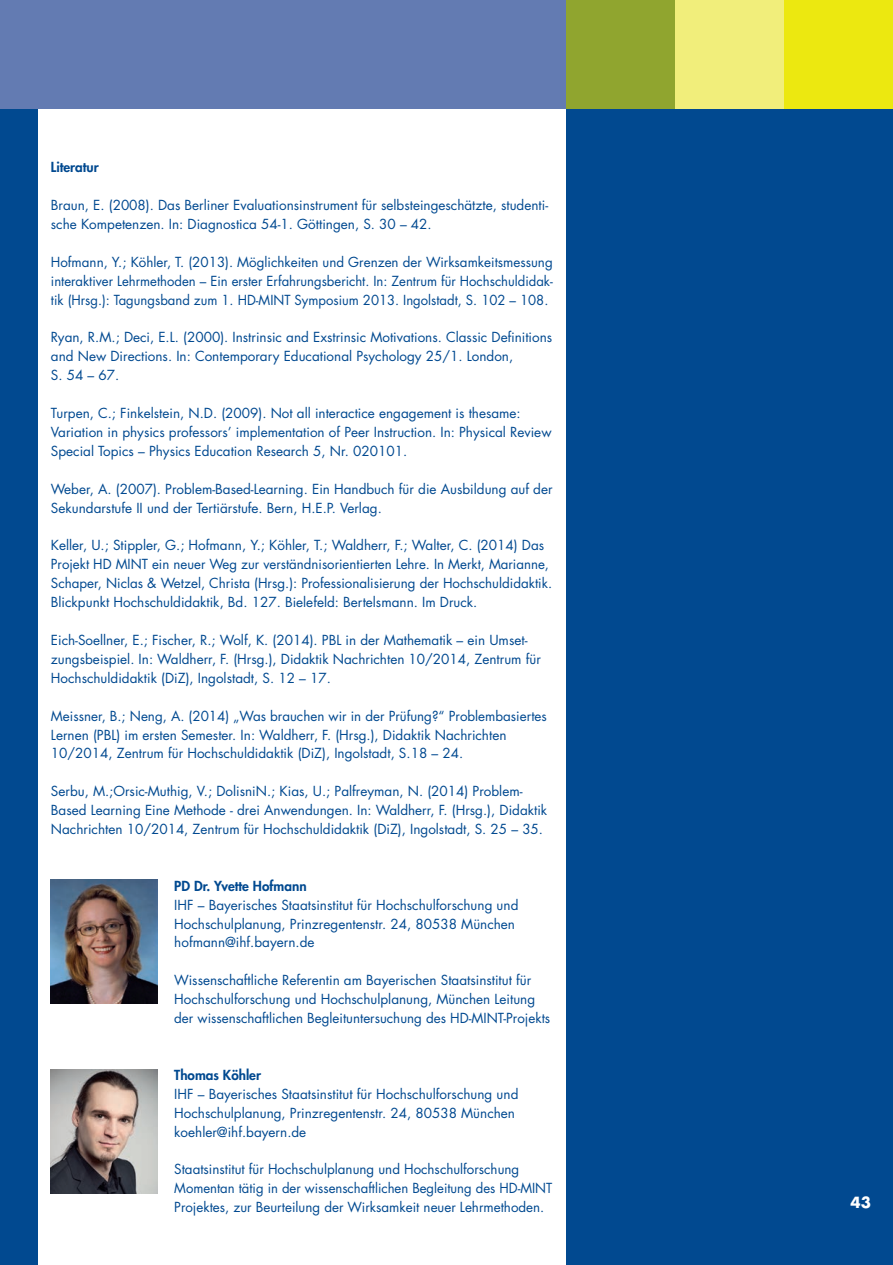
<style>
.page{position:relative;width:893px;height:1265px;background:#fff}
.page>*{position:absolute;margin:0;border:0;box-sizing:border-box;transform-origin:0 0}
.t1{font:700 15px "Futura";color:#fff}
.t2{font:13.5px/18.9px "Futura";color:#014990}
.t3{font:800 13.5px "Futura";color:#014990}
</style>
<div class="page">
<div style="left:0;top:109px;width:893px;height:1155px;background:#014990"></div>
<div style="left:784px;top:0;width:109px;height:109px;background:#ece810"></div>
<div style="left:675px;top:0;width:109px;height:109px;background:#f1ee7b"></div>
<div style="left:565px;top:0;width:110px;height:109px;background:#90a52f"></div>
<div style="left:0;top:0;width:565px;height:109px;background:#637bb2"></div>
<div style="left:38px;top:109px;width:527px;height:1155px;background:#fff"></div>
<img style="left:51px;top:879px;width:106px;height:124px">
<img style="left:51px;top:1069px;width:106px;height:124px">
<p class="t3" style="left:51px;top:161px;width:49px">Literatur</p>
<p class="t2" style="left:51px;top:197px;width:499px">Braun, E. (2008). Das Berliner Evaluationsinstrument für selbsteingeschätzte, studenti&shy;sche Kompetenzen. In: Diagnostica 54-1. Göttingen, S. 30 – 42.</p>
<p class="t2" style="left:51px;top:253px;width:503px;text-align:justify">Hofmann, Y.; Köhler, T. (2013). Möglichkeiten und Grenzen der Wirksamkeitsmessung interaktiver Lehrmethoden – Ein erster Erfahrungsbericht. In: Zentrum für Hochschuldidak&shy;tik (Hrsg.): Tagungsband zum 1. HD-MINT Symposium 2013. Ingolstadt, S. 102 – 108.</p>
<p class="t2" style="left:51px;top:329px;width:503px">Ryan, R.M.; Deci, E.L. (2000). Instrinsic and Exstrinsic Motivations. Classic Definitions and New Directions. In: Contemporary Educational Psychology 25/1. London,<br>S. 54 – 67.</p>
<p class="t2" style="left:51px;top:405px;width:502px">Turpen, C.; Finkelstein, N.D. (2009). Not all interactice engagement is thesame:<br>Variation in physics professors’ implementation of Peer Instruction. In: Physical Review<br>Special Topics – Physics Education Research 5, Nr. 020101.</p>
<p class="t2" style="left:51px;top:480px;width:503px">Weber, A. (2007). Problem-Based-Learning. Ein Handbuch für die Ausbildung auf der<br>Sekundarstufe II und der Tertiärstufe. Bern, H.E.P. Verlag.</p>
<p class="t2" style="left:51px;top:537px;width:503px">Keller, U.; Stippler, G.; Hofmann, Y.; Köhler, T.; Waldherr, F.; Walter, C. (2014) Das Projekt HD MINT ein neuer Weg zur verständnisorientierten Lehre. In Merkt, Marianne, Schaper, Niclas &amp; Wetzel, Christa (Hrsg.): Professionalisierung der Hochschuldidaktik.<br>Blickpunkt Hochschuldidaktik, Bd. 127. Bielefeld: Bertelsmann. Im Druck.</p>
<p class="t2" style="left:51px;top:631px;width:491px">Eich-Soellner, E.; Fischer, R.; Wolf, K. (2014). PBL in der Mathematik – ein Umset&shy;zungsbeispiel. In: Waldherr, F. (Hrsg.), Didaktik Nachrichten 10/2014, Zentrum für<br>Hochschuldidaktik (DiZ), Ingolstadt, S. 12 – 17.</p>
<p class="t2" style="left:51px;top:707px;width:497px">Meissner, B.; Neng, A. (2014) „Was brauchen wir in der Prüfung?“ Problembasiertes<br>Lernen (PBL) im ersten Semester. In: Waldherr, F. (Hrsg.), Didaktik Nachrichten<br>10/2014, Zentrum für Hochschuldidaktik (DiZ), Ingolstadt, S.18 – 24.</p>
<p class="t2" style="left:51px;top:783px;width:498px">Serbu, M.;Orsic-Muthig, V.; DolisniN.; Kias, U.; Palfreyman, N. (2014) Problem-<br>Based Learning Eine Methode - drei Anwendungen. In: Waldherr, F. (Hrsg.), Didaktik<br>Nachrichten 10/2014, Zentrum für Hochschuldidaktik (DiZ), Ingolstadt, S. 25 – 35.</p>
<p class="t3" style="left:174px;top:879px;width:134px">PD Dr. Yvette Hofmann</p>
<p class="t2" style="left:174px;top:896px;width:346px">IHF – Bayerisches Staatsinstitut für Hochschulforschung und<br>Hochschulplanung, Prinzregentenstr. 24, 80538 München hofmann@ihf.bayern.de</p>
<p class="t2" style="left:174px;top:972px;width:377px">Wissenschaftliche Referentin am Bayerischen Staatsinstitut für<br>Hochschulforschung und Hochschulplanung, München Leitung der wissenschaftlichen Begleituntersuchung des HD-MINT-Projekts</p>
<p class="t3" style="left:174px;top:1068px;width:88px">Thomas Köhler</p>
<p class="t2" style="left:174px;top:1085px;width:346px">IHF – Bayerisches Staatsinstitut für Hochschulforschung und<br>Hochschulplanung, Prinzregentenstr. 24, 80538 München koehler@ihf.bayern.de</p>
<p class="t2" style="left:174px;top:1161px;width:379px">Staatsinstitut für Hochschulplanung und Hochschulforschung<br>Momentan tätig in der wissenschaftlichen Begleitung des HD-MINT<br>Projektes, zur Beurteilung der Wirksamkeit neuer Lehr methoden.</p>
<p class="t1" style="left:850px;top:1195px;width:22px">43</p>
</div>
